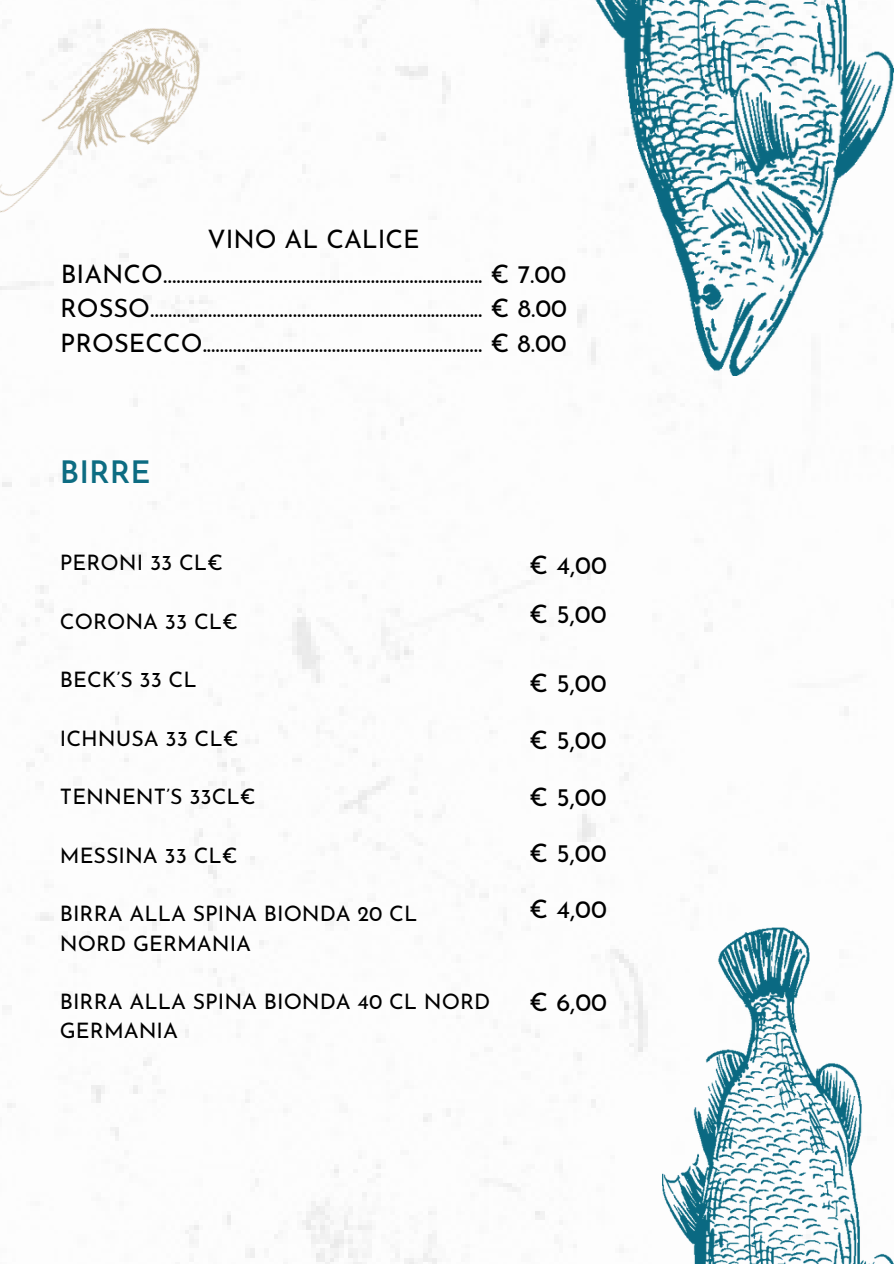
<style>
.page{position:relative;width:894px;height:1264px;background:#fff}
.page>*{position:absolute;margin:0;border:0;box-sizing:border-box;transform-origin:0 0}
.t1{font:600 30.75px "Josefin Sans";color:#0d6c82}
.t2{font:25.5px/34.8px "Josefin Sans";color:#000;text-align:center}
.t3{font:21.3px/29.2px "Josefin Sans";color:#000}
</style>
<div class="page">
<img style="left:0;top:0;width:849px;height:1263px">
<img style="left:0;top:10px;width:226px;height:211px">
<img style="left:581px;top:0;width:312px;height:375px">
<img style="left:662px;top:927px;width:231px;height:336px">
<h2 class="t2" style="left:60px;top:224px;width:508px">VINO AL CALICE BIANCO………………………………..................................... € 7.00<br>ROSSO………………………………........................................ € 8.00<br>PROSECCO................................................................. € 8.00</h2>
<h1 class="t1" style="left:60px;top:460px;width:92px">BIRRE</h1>
<p class="t3" style="left:60px;top:550px;width:165px">PERONI 33 CL€</p>
<p class="t3" style="left:60px;top:608px;width:180px">CORONA 33 CL€</p>
<p class="t3" style="left:60px;top:667px;width:138px">BECK’S 33 CL</p>
<p class="t3" style="left:60px;top:725px;width:180px">ICHNUSA 33 CL€</p>
<p class="t3" style="left:60px;top:784px;width:197px">TENNENT’S 33CL€</p>
<p class="t3" style="left:60px;top:842px;width:179px">MESSINA 33 CL€</p>
<p class="t3" style="left:60px;top:901px;width:359px">BIRRA ALLA SPINA BIONDA 20 CL<br>NORD GERMANIA</p>
<p class="t3" style="left:60px;top:989px;width:432px">BIRRA ALLA SPINA BIONDA 40 CL NORD<br>GERMANIA</p>
<h2 class="t2" style="left:529px;top:550px;width:79px">€ 4,00</h2>
<h2 class="t2" style="left:529px;top:599px;width:79px">€ 5,00</h2>
<h2 class="t2" style="left:529px;top:668px;width:79px">€ 5,00</h2>
<h2 class="t2" style="left:529px;top:725px;width:79px">€ 5,00</h2>
<h2 class="t2" style="left:529px;top:782px;width:79px">€ 5,00</h2>
<h2 class="t2" style="left:529px;top:837px;width:79px">€ 5,00</h2>
<h2 class="t2" style="left:529px;top:894px;width:79px">€ 4,00</h2>
<p class="t2" style="left:529px;top:987px;width:79px">€ 6,00</p>
</div>
